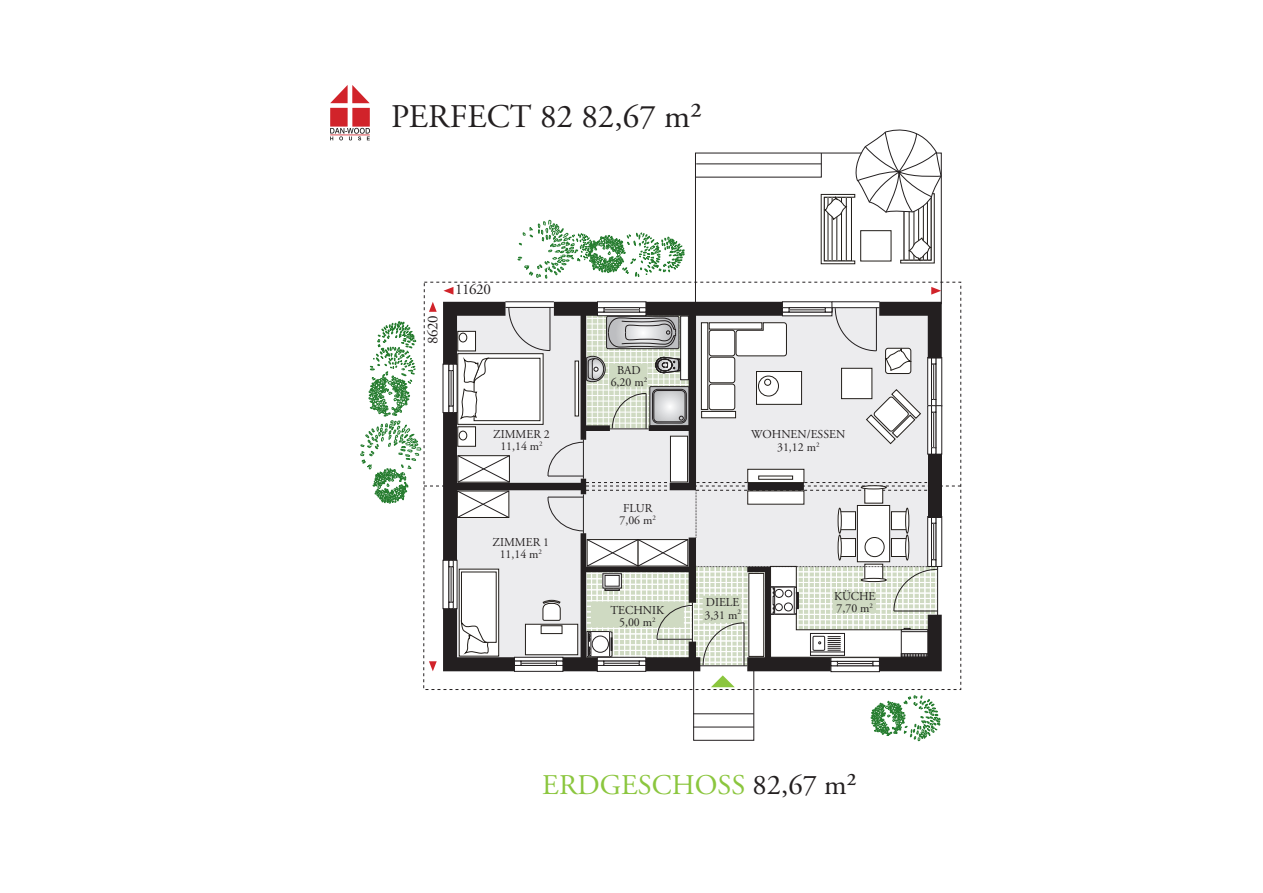
<style>
.page{position:relative;width:1263px;height:893px;background:#fff}
.page>*{position:absolute;margin:0;border:0;box-sizing:border-box;transform-origin:0 0}
.t1{font:33px "Adobe Garamond Pro";color:#231f20}
.t2{font:28.5px "Adobe Garamond Pro";color:#8bc63e}
.t3{font:15px "Adobe Garamond Pro";letter-spacing:-.03em;color:#231f20}
.t4{font:12.15px/12.1px "Adobe Garamond Pro";color:#231f20;text-align:center}
.s1{color:#231f20}
</style>
<div class="page">
<div style="left:693px;top:666px;width:61px;height:74px;border:1px solid #231f20"></div>
<hr style="left:693px;top:713px;width:61px;height:1px;background:#231f20">
<hr style="left:693px;top:727px;width:61px;height:1px;background:#231f20">
<div style="left:330px;top:108px;width:18px;height:19px;background:#d1232a"></div>
<div style="left:352px;top:108px;width:18px;height:19px;background:#d1232a"></div>
<svg style="left:330px;top:85px;width:40px;height:18px"></svg>
<svg style="left:871px;top:695px;width:69px;height:46px"></svg>
<svg style="left:330px;top:114px;width:631px;height:573px"></svg>
<h1 class="t1" style="left:391px;top:96px;width:312px">PERFECT 82 82,67 m²</h1>
<p class="t3" style="left:424px;top:344px;width:30px;rotate:-90deg">8620</p>
<p class="t3" style="left:455px;top:280px;width:37px">11620</p>
<p class="t4" style="left:493px;top:429px;width:58px">ZIMMER 2<br>11,14 m<sup>2</sup></p>
<p class="t4" style="left:493px;top:536px;width:58px">ZIMMER 1<br>11,14 m<sup>2</sup></p>
<p class="t4" style="left:611px;top:364px;width:38px">BAD<br>6,20 m<sup>2</sup></p>
<p class="t4" style="left:619px;top:503px;width:38px;text-align:left">FLUR<br>7,06 m<sup>2</sup></p>
<p class="t4" style="left:610px;top:604px;width:55px">TECHNIK<br>5,00 m<sup>2</sup></p>
<p class="t4" style="left:751px;top:429px;width:96px">WOHNEN/ESSEN<br>31,12 m<sup>2</sup></p>
<p class="t4" style="left:704px;top:597px;width:38px;text-align:left">DIELE<br>3,31 m<sup>2</sup></p>
<p class="t4" style="left:834px;top:591px;width:43px;text-align:left">KÜCHE<br>7,70 m<sup>2</sup></p>
<h2 class="t2" style="left:542px;top:768px;width:316px">ERDGESCHOSS <span class="s1">82,67 m²</span></h2>
</div>
